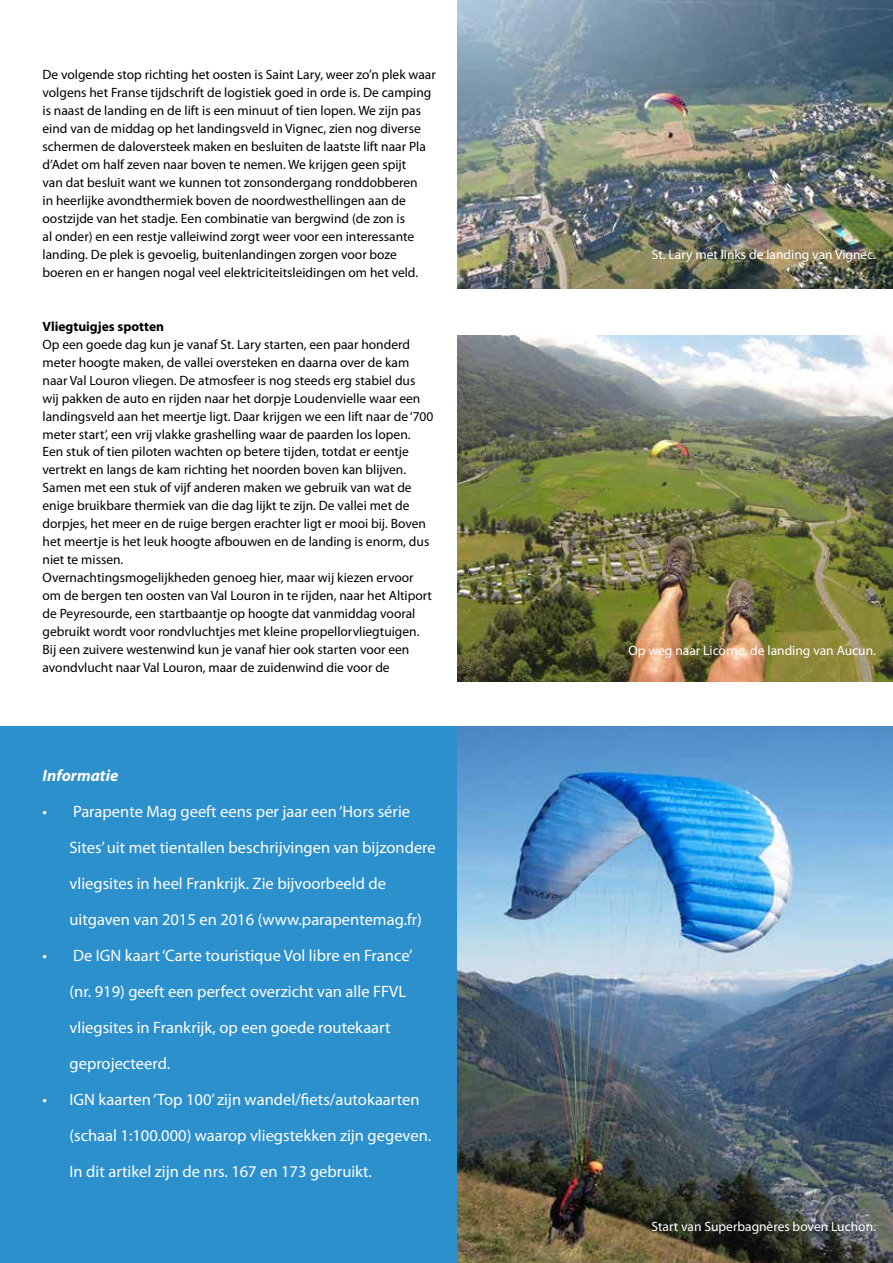
<style>
.page{position:relative;width:893px;height:1263px;background:#fff}
.page>*{position:absolute;margin:0;border:0;box-sizing:border-box;transform-origin:0 0}
.t1{font:16.5px/36px "Myriad Pro";color:#fff}
.t2{font:italic 700 16.5px "Myriad Pro";color:#fff}
.t3{font:13.5px/18px "Myriad Pro";color:#000}
.t4{font:13.5px "Myriad Pro";color:#fff}
.t5{font:700 13.5px "Myriad Pro";color:#000}
</style>
<div class="page">
<div style="left:0;top:726px;width:893px;height:537px;background:#2c90cd"></div>
<img style="left:457px;top:336px;width:436px;height:346px">
<img style="left:457px;top:726px;width:436px;height:537px">
<img style="left:457px;top:0;width:436px;height:288px">
<p class="t3" style="left:43px;top:65px;width:395px">De volgende stop richting het oosten is Saint Lary, weer zo’n plek waar volgens het Franse tijdschrift de logistiek goed in orde is. De camping is naast de landing en de lift is een minuut of tien lopen. We zijn pas eind van de middag op het landingsveld in Vignec, zien nog diverse schermen de daloversteek maken en besluiten de laatste lift naar Pla d’Adet om half zeven naar boven te nemen. We krijgen geen spijt<br>van dat besluit want we kunnen tot zonsondergang ronddobberen<br>in heerlijke avondthermiek boven de noordwesthellingen aan de oostzijde van het stadje. Een combinatie van bergwind (de zon is<br>al onder) en een restje valleiwind zorgt weer voor een interessante landing. De plek is gevoelig, buitenlandingen zorgen voor boze boeren en er hangen nogal veel elektriciteitsleidingen om het veld.</p>
<p class="t5" style="left:43px;top:317px;width:123px">Vliegtuigjes spotten</p>
<p class="t3" style="left:43px;top:335px;width:392px">Op een goede dag kun je vanaf St. Lary starten, een paar honderd meter hoogte maken, de vallei oversteken en daarna over de kam naar Val Louron vliegen. De atmosfeer is nog steeds erg stabiel dus wij pakken de auto en rijden naar het dorpje Loudenvielle waar een landingsveld aan het meertje ligt. Daar krijgen we een lift naar de ‘700 meter start’, een vrij vlakke grashelling waar de paarden los lopen.<br>Een stuk of tien piloten wachten op betere tijden, totdat er eentje vertrekt en langs de kam richting het noorden boven kan blijven.<br>Samen met een stuk of vijf anderen maken we gebruik van wat de enige bruikbare thermiek van die dag lijkt te zijn. De vallei met de dorpjes, het meer en de ruige bergen erachter ligt er mooi bij. Boven het meertje is het leuk hoogte afbouwen en de landing is enorm, dus niet te missen.<br>Overnachtingsmogelijkheden genoeg hier, maar wij kiezen ervoor om de bergen ten oosten van Val Louron in te rijden, naar het Altiport de Peyresourde, een startbaantje op hoogte dat vanmiddag vooral gebruikt wordt voor rondvluchtjes met kleine propellorvliegtuigen.<br>Bij een zuivere westenwind kun je vanaf hier ook starten voor een avondvlucht naar Val Louron, maar de zuidenwind die voor de</p>
<p class="t2" style="left:43px;top:764px;width:77px">Informatie</p>
<p class="t1" style="left:70px;top:793px;width:368px;text-indent:-27px">• Parapente Mag geeft eens per jaar een ‘Hors série Sites’ uit met tientallen beschrijvingen van bijzondere vliegsites in heel Frankrijk. Zie bijvoorbeeld de uitgaven van 2015 en 2016 (www.parapentemag.fr)</p>
<p class="t1" style="left:70px;top:937px;width:345px;text-indent:-27px">• De IGN kaart ‘Carte touristique Vol libre en France’ (nr. 919) geeft een perfect overzicht van alle FFVL vliegsites in Frankrijk, op een goede routekaart geprojecteerd.</p>
<p class="t1" style="left:70px;top:1081px;width:363px;text-indent:-27px">• IGN kaarten ‘Top 100’ zijn wandel/fiets/autokaarten (schaal 1:100.000) waarop vliegstekken zijn gegeven.<br>In dit artikel zijn de nrs. 167 en 173 gebruikt.</p>
<p class="t4" style="left:652px;top:246px;width:226px">St. Lary met links de landing van Vignec.</p>
<p class="t4" style="left:628px;top:642px;width:249px">Op weg naar Licorne, de landing van Aucun.</p>
<p class="t4" style="left:651px;top:1218px;width:226px">Start van Superbagnères boven Luchon.</p>
</div>
